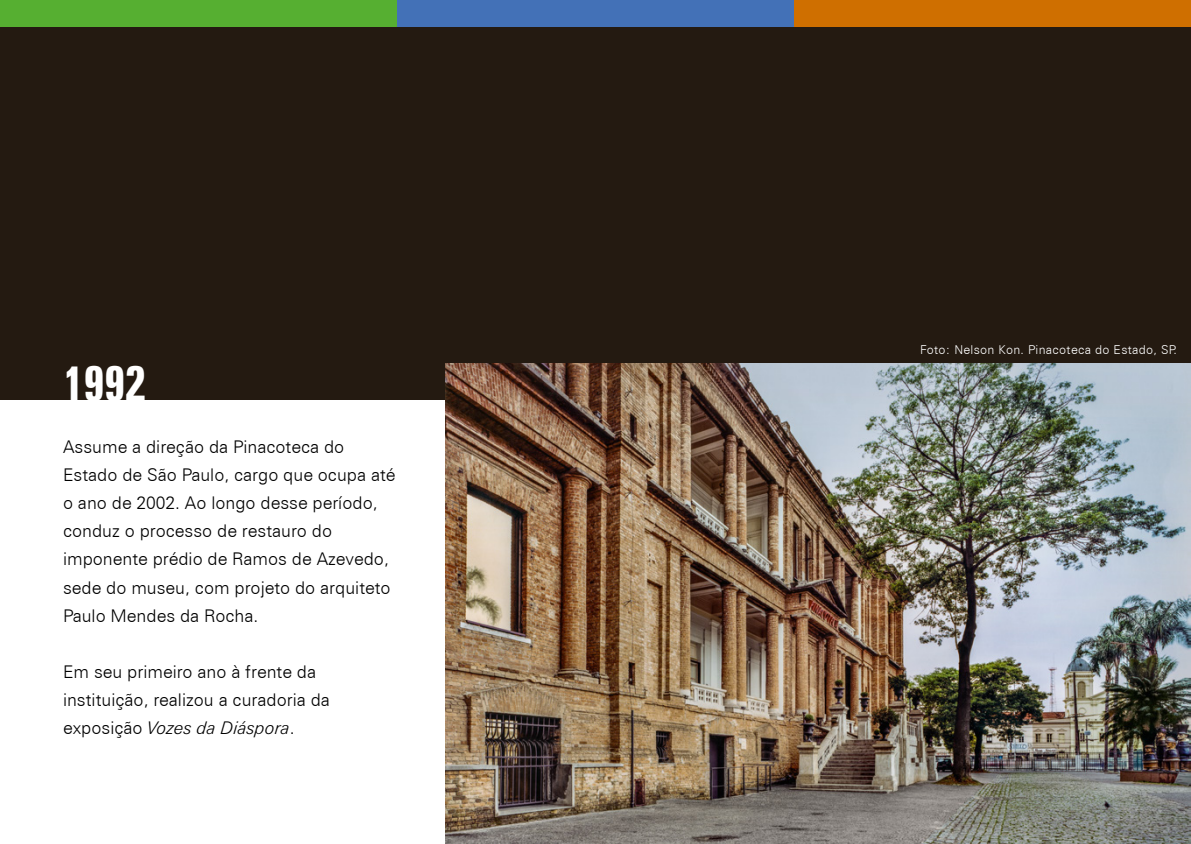
<style>
.page{position:relative;width:1191px;height:844px;background:#fff}
.page>*{position:absolute;margin:0;border:0;box-sizing:border-box;transform-origin:0 0}
.t1{font:700 extra-condensed 49px "Zurich BT";color:#fff}
.t2{font:300 17.5px/28px "Zurich BT";color:#000}
.t3{font:300 12.25px "Zurich BT";letter-spacing:.025em;color:#fff}
.s1{font-style:italic}
</style>
<div class="page">
<div style="left:391px;top:0;width:409px;height:27px;background:#4371b7"></div>
<div style="left:794px;top:0;width:397px;height:27px;background:#cf6f00"></div>
<div style="left:0;top:0;width:397px;height:27px;background:#56af31"></div>
<div style="left:0;top:27px;width:1191px;height:372px;background:#241a11"></div>
<img style="left:446px;top:363px;width:745px;height:480px">
<h1 class="t1" style="left:63px;top:355px;width:85px">1992</h1>
<p class="t2" style="left:63px;top:433px;width:334px">Assume a direção da Pinacoteca do Estado de São Paulo, cargo que ocupa até o ano de 2002. Ao longo desse período, conduz o processo de restauro do imponente prédio de Ramos de Azevedo, sede do museu, com projeto do arquiteto Paulo Mendes da Rocha.</p>
<p class="t2" style="left:63px;top:657px;width:268px">Em seu primeiro ano à frente da instituição, realizou a curadoria da exposição <span class="s1">Vozes da Diáspora</span>.</p>
<p class="t3" style="left:920px;top:342px;width:258px">Foto: Nelson Kon. Pinacoteca do Estado, SP.</p>
</div>
